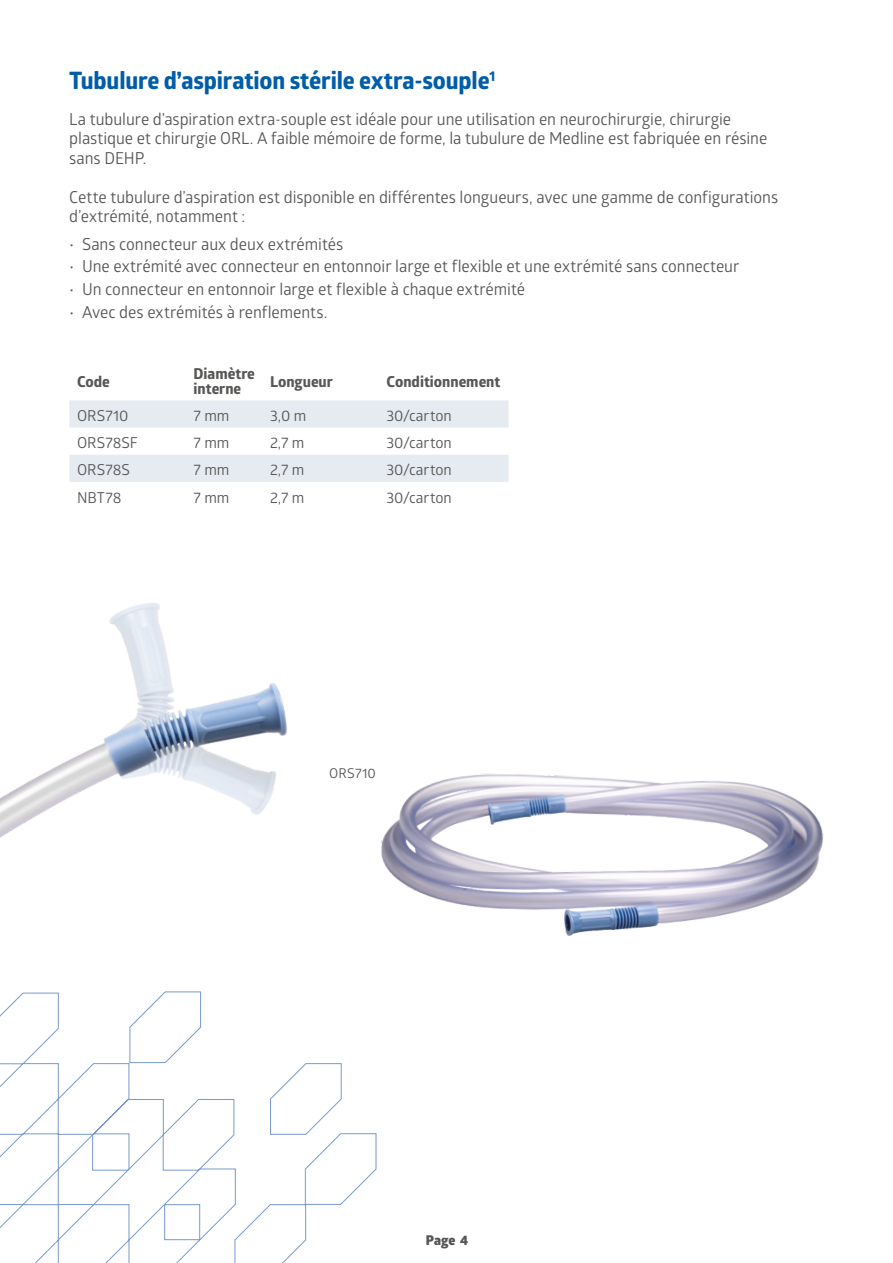
<style>
.page{position:relative;width:893px;height:1263px;background:#fff}
.page>*{position:absolute;margin:0;border:0;box-sizing:border-box;transform-origin:0 0}
.MEDLINE_-_Body_-_bullet{font:700 24px "Globerx";letter-spacing:-.005em;color:#005da9}
.MEDLINE_-_Body_-_bullet-2{font:16.5px/19.5px "Glober";letter-spacing:-.005em;color:#575756}
.t1{font:15px "Glober";letter-spacing:-.005em;color:#575756}
.Table_Heads{font:700 15px/15px "Globerx";color:#575756}
.t2{font:13.5px "Glober";letter-spacing:.015em;color:#575756}
.t3{font:800 13.5px "Glober";color:#575756}
</style>
<div class="page">
<div style="left:69px;top:400px;width:440px;height:27px;background:#e6ebf1"></div>
<div style="left:69px;top:455px;width:440px;height:27px;background:#e6ebf1"></div>
<svg style="left:0;top:991px;width:377px;height:272px"></svg>
<img style="left:0;top:603px;width:287px;height:235px">
<img style="left:381px;top:773px;width:443px;height:163px">
<p class="MEDLINE_-_Body_-_bullet" style="left:69px;top:63px;width:427px">Tubulure d’aspiration stérile extra-souple<sup>1</sup></p>
<p class="MEDLINE_-_Body_-_bullet-2" style="left:69px;top:109px;width:700px">La tubulure d’aspiration extra-souple est idéale pour une utilisation en neurochirurgie, chirurgie plastique et chirurgie ORL. A faible mémoire de forme, la tubulure de Medline est fabriquée en résine sans DEHP.</p>
<p class="MEDLINE_-_Body_-_bullet-2" style="left:69px;top:187px;width:710px">Cette tubulure d’aspiration est disponible en différentes longueurs, avec une gamme de configurations d’extrémité, notamment :</p>
<p class="MEDLINE_-_Body_-_bullet-2" style="left:69px;top:233px;width:276px">• Sans connecteur aux deux extrémités</p>
<p class="MEDLINE_-_Body_-_bullet-2" style="left:69px;top:256px;width:672px">• Une extrémité avec connecteur en entonnoir large et flexible et une extrémité sans connecteur</p>
<p class="MEDLINE_-_Body_-_bullet-2" style="left:69px;top:279px;width:457px">• Un connecteur en entonnoir large et flexible à chaque extrémité</p>
<p class="MEDLINE_-_Body_-_bullet-2" style="left:69px;top:302px;width:260px">• Avec des extrémités à renflements.</p>
<p class="Table_Heads" style="left:77px;top:374px;width:34px">Code</p>
<p class="Table_Heads" style="left:194px;top:366px;width:63px">Diamètre interne</p>
<p class="Table_Heads" style="left:270px;top:374px;width:64px">Longueur</p>
<p class="Table_Heads" style="left:387px;top:374px;width:115px">Conditionnement</p>
<p class="t1" style="left:77px;top:405px;width:53px">ORS710</p>
<p class="t1" style="left:194px;top:405px;width:37px">7 mm</p>
<p class="t1" style="left:270px;top:405px;width:38px">3,0 m</p>
<p class="t1" style="left:387px;top:405px;width:67px">30/carton</p>
<p class="t1" style="left:77px;top:432px;width:62px">ORS78SF</p>
<p class="t1" style="left:194px;top:432px;width:37px">7 mm</p>
<p class="t1" style="left:270px;top:432px;width:36px">2,7 m</p>
<p class="t1" style="left:387px;top:432px;width:67px">30/carton</p>
<p class="t1" style="left:77px;top:459px;width:54px">ORS78S</p>
<p class="t1" style="left:194px;top:459px;width:37px">7 mm</p>
<p class="t1" style="left:270px;top:459px;width:36px">2,7 m</p>
<p class="t1" style="left:387px;top:459px;width:67px">30/carton</p>
<p class="t1" style="left:77px;top:487px;width:46px">NBT78</p>
<p class="t1" style="left:194px;top:487px;width:37px">7 mm</p>
<p class="t1" style="left:270px;top:487px;width:36px">2,7 m</p>
<p class="t1" style="left:387px;top:487px;width:67px">30/carton</p>
<p class="t2" style="left:329px;top:764px;width:48px">ORS710</p>
<p class="t3" style="left:426px;top:1230px;width:44px">Page 4</p>
</div>
